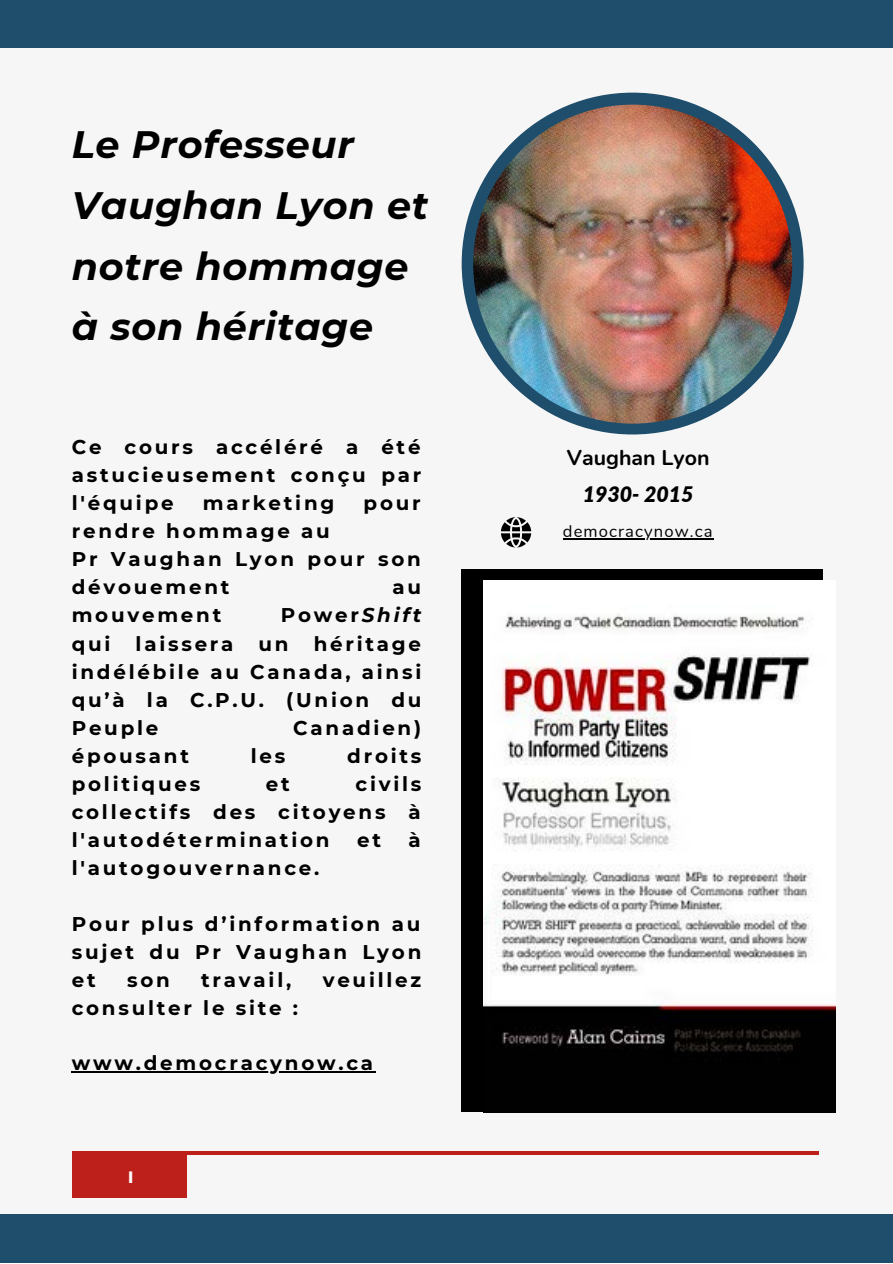
<style>
.page{position:relative;width:893px;height:1264px;background:#fff}
.page>*{position:absolute;margin:0;border:0;box-sizing:border-box;transform-origin:0 0}
.t1{font:italic 700 38.1px/60.6px "Montserrat";letter-spacing:.02em;color:#000}
.t2{font:700 21.3px "Nunito";color:#000}
.t3{font:italic 900 21.3px "Lato";color:#000}
.t4{font:700 19.8px/28px "Montserrat";letter-spacing:.14em;color:#000;text-align:justify}
.t5{font:16.65px "Nunito";letter-spacing:.065em;color:#000}
.t6{font:700 16.5px "Montserrat";color:#fff}
.s1{font-style:italic}
</style>
<div class="page">
<div style="left:0;top:0;width:892px;height:1262px;background:#f6f6f6"></div>
<svg style="left:462px;top:93px;width:341px;height:341px"></svg>
<img style="left:473px;top:105px;width:319px;height:318px;border-radius:50%">
<svg style="left:501px;top:517px;width:30px;height:30px"></svg>
<div style="left:0;top:1213px;width:892px;height:49px;background:#1e4e6b"></div>
<hr style="left:563px;top:538px;width:150px;height:1px;background:#000">
<hr style="left:72px;top:1071px;width:304px;height:1px;background:#000">
<div style="left:462px;top:569px;width:360px;height:542px;background:#000"></div>
<img style="left:483px;top:580px;width:352px;height:532px">
<div style="left:0;top:0;width:892px;height:48px;background:#1e4e6b"></div>
<div style="left:72px;top:1151px;width:115px;height:46px;background:#bd201b"></div>
<hr style="left:72px;top:1151px;width:747px;height:3px;background:#bd201b">
<h1 class="t1" style="left:72px;top:114px;width:358px">Le Professeur<br>Vaughan Lyon et notre hommage à son héritage</h1>
<p class="t4" style="left:72px;top:432px;width:351px">Ce cours accéléré a été astucieusement conçu par l'équipe</p>
<p class="t4" style="left:203px;top:489px;width:133px">marketing</p>
<p class="t4" style="left:363px;top:489px;width:59px">pour</p>
<p class="t4" style="left:72px;top:517px;width:350px;text-align:left">rendre hommage au<br>Pr Vaughan Lyon pour son dévouement</p>
<p class="t4" style="left:392px;top:573px;width:30px">au</p>
<p class="t4" style="left:72px;top:601px;width:151px">mouvement</p>
<p class="t4" style="left:281px;top:601px;width:142px">Power<span class="s1">Shift</span></p>
<p class="t4" style="left:72px;top:629px;width:40px">qui</p>
<p class="t4" style="left:136px;top:629px;width:99px">laissera</p>
<p class="t4" style="left:258px;top:629px;width:32px">un</p>
<p class="t4" style="left:72px;top:629px;width:351px;text-indent:242px">héritage indélébile au Canada, ainsi qu’à la C.P.U. (Union du Peuple</p>
<p class="t4" style="left:293px;top:713px;width:129px">Canadien)</p>
<p class="t4" style="left:72px;top:742px;width:119px">épousant</p>
<p class="t4" style="left:251px;top:742px;width:36px">les</p>
<p class="t4" style="left:347px;top:742px;width:76px">droits</p>
<p class="t4" style="left:72px;top:770px;width:130px">politiques</p>
<p class="t4" style="left:266px;top:770px;width:25px">et</p>
<p class="t4" style="left:72px;top:770px;width:351px;text-indent:284px">civils collectifs des citoyens à l'autodétermination</p>
<p class="t4" style="left:357px;top:826px;width:25px">et</p>
<p class="t4" style="left:408px;top:826px;width:14px">à</p>
<p class="t4" style="left:72px;top:854px;width:249px">l'autogouvernance.</p>
<p class="t4" style="left:72px;top:909px;width:351px">Pour plus d’information au sujet du Pr Vaughan Lyon et</p>
<p class="t4" style="left:127px;top:965px;width:44px">son</p>
<p class="t4" style="left:201px;top:965px;width:92px">travail,</p>
<p class="t4" style="left:323px;top:965px;width:100px">veuillez</p>
<p class="t4" style="left:72px;top:993px;width:228px">consulter le site :</p>
<p class="t4" style="left:72px;top:1048px;width:303px">www.democracynow.ca</p>
<p class="t6" style="left:128px;top:1165px;width:7px">I</p>
<p class="t2" style="left:566px;top:443px;width:144px">Vaughan Lyon</p>
<p class="t3" style="left:582px;top:481px;width:112px">1930- 2015</p>
<p class="t5" style="left:563px;top:520px;width:151px">democracynow.ca</p>
</div>
